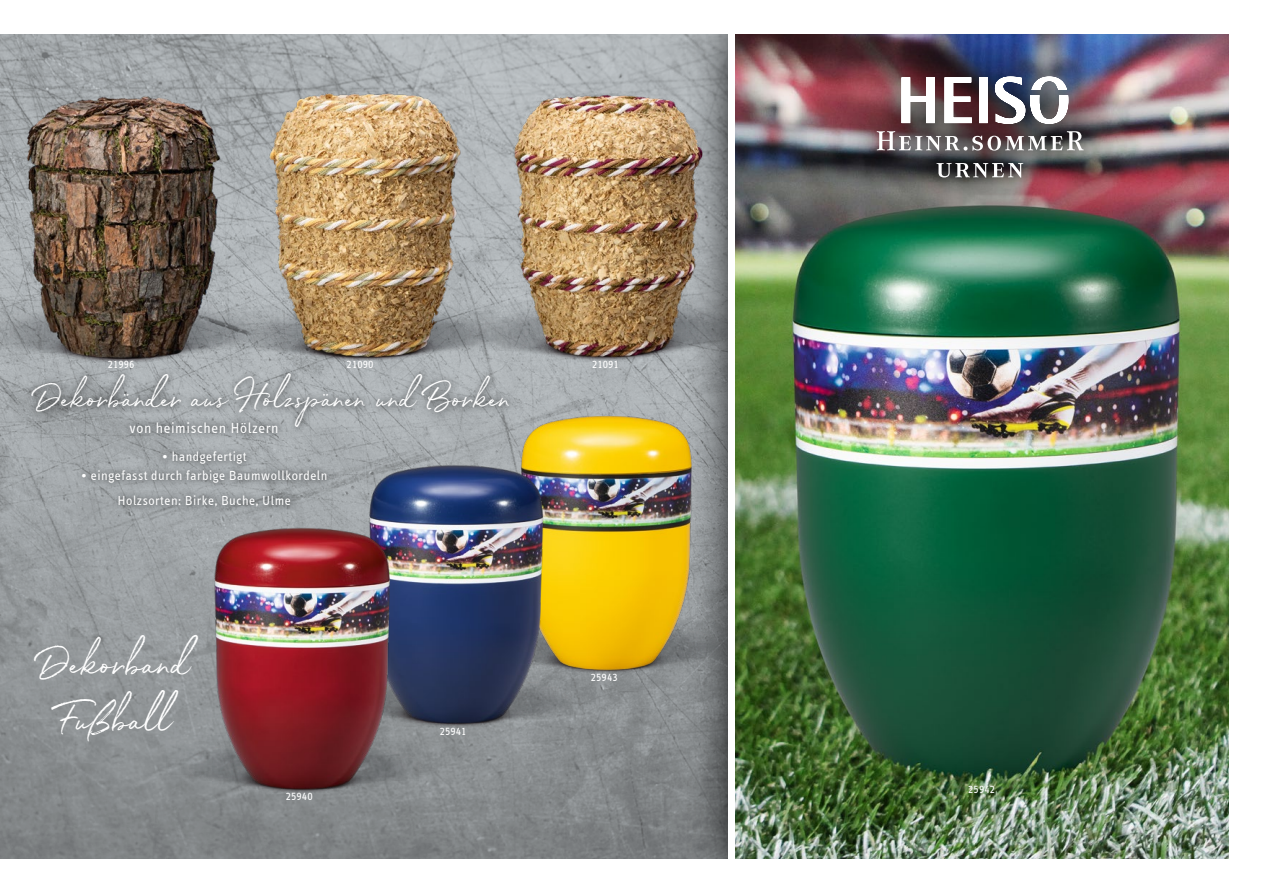
<style>
.page{position:relative;width:1263px;height:893px;background:#fff}
.page>*{position:absolute;margin:0;border:0;box-sizing:border-box;transform-origin:0 0}
.t1{font:46.5px/55.8px "White Oleander";color:#fff;text-align:center}
.t2{font:39px "White Oleander";color:#fff}
.t3{font:15px "Info Text";letter-spacing:.04em;color:#fff}
.t4{font:13.5px/24.8px "Info Text";letter-spacing:.04em;color:#fff;text-align:center}
.t5{font:12px "Info Text Normal Caps";color:#fff}
</style>
<div class="page">
<img style="left:0;top:34px;width:687px;height:825px">
<img style="left:415px;top:392px;width:272px;height:289px">
<img style="left:335px;top:446px;width:307px;height:290px">
<img style="left:110px;top:511px;width:378px;height:290px">
<img style="left:0;top:82px;width:175px;height:287px">
<img style="left:175px;top:82px;width:242px;height:284px">
<img style="left:417px;top:82px;width:270px;height:285px">
<svg style="left:687px;top:34px;width:41px;height:825px;background:#838585"></svg>
<img style="left:735px;top:34px;width:494px;height:825px">
<div style="left:24px;top:366px;width:492px;height:69px;background:#000;opacity:.75"></div>
<div style="left:75px;top:414px;width:260px;height:99px;background:#000;opacity:.75"></div>
<img style="left:832px;top:34px;width:295px;height:190px">
<svg style="left:901px;top:77px;width:167px;height:47px"></svg>
<svg style="left:877px;top:131px;width:206px;height:47px;background:#665e61"></svg>
<p class="t5" style="left:108px;top:357px;width:28px">21996</p>
<p class="t5" style="left:347px;top:357px;width:28px">21090</p>
<p class="t5" style="left:592px;top:357px;width:28px">21091</p>
<h2 class="t2" style="left:35px;top:370px;width:476px">Dekorbänder aus Holzspänen und Borken</h2>
<p class="t3" style="left:130px;top:419px;width:151px">von heimischen Hölzern</p>
<p class="t4" style="left:162px;top:445px;width:86px">• handgefertigt</p>
<p class="t4" style="left:81px;top:463px;width:248px">• eingefasst durch farbige Baumwollkordeln<br>Holzsorten: Birke, Buche, Ulme</p>
<h1 class="t1" style="left:39px;top:629px;width:151px">Dekorband<br>Fußball</h1>
<p class="t5" style="left:286px;top:789px;width:28px">25940</p>
<p class="t5" style="left:440px;top:724px;width:28px">25941</p>
<p class="t5" style="left:591px;top:670px;width:28px">25943</p>
<p class="t5" style="left:968px;top:783px;width:28px">25942</p>
</div>
